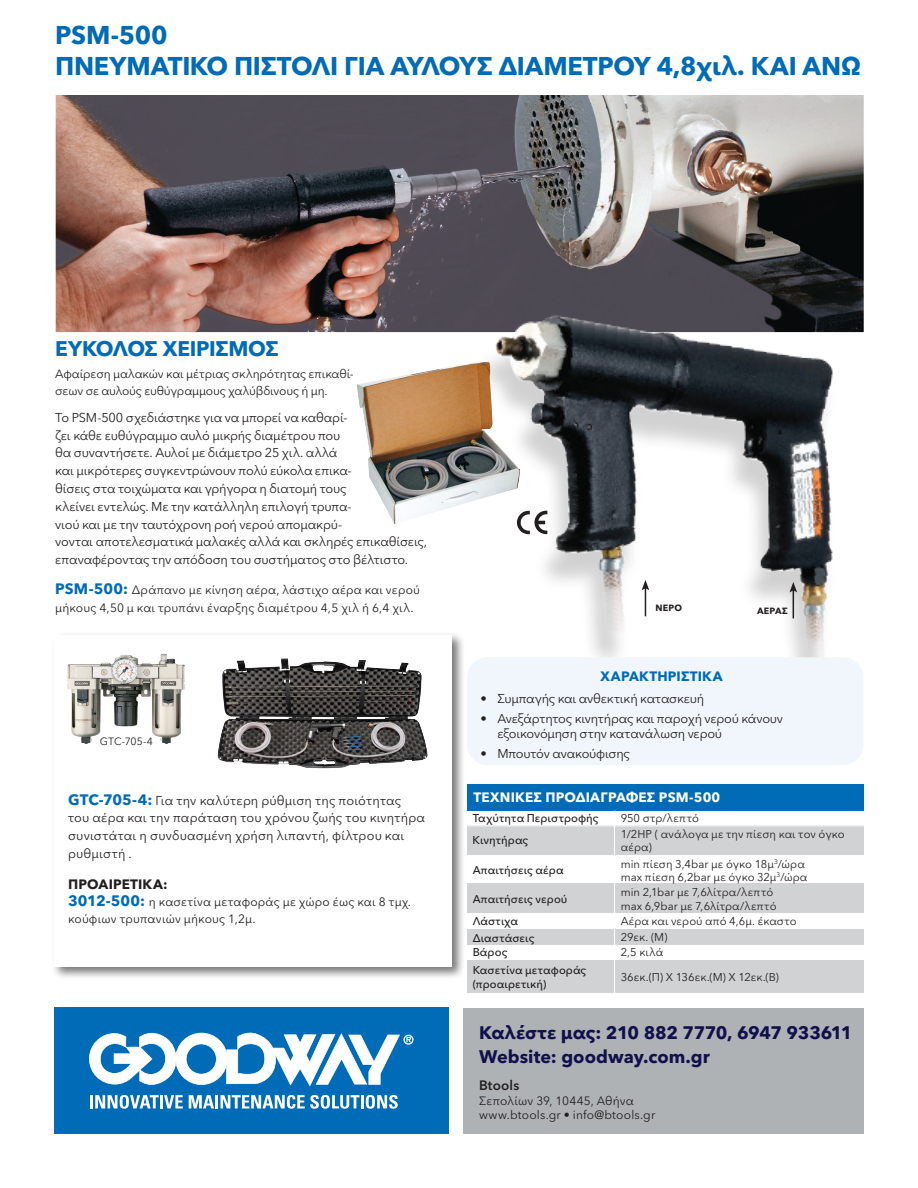
<style>
.page{position:relative;width:918px;height:1188px;background:#fff}
.page>*{position:absolute;margin:0;border:0;box-sizing:border-box;transform-origin:0 0}
.t1{font:700 25.5px/30.6px "Avenir Next World";letter-spacing:-.01em;color:#006bb6}
.t2{font:700 21px "Avenir Next World";letter-spacing:-.02em;color:#006bb6}
.t3{font:700 18px/24px "Avenir Next World";letter-spacing:-.01em;color:#10114c}
.t4{font:700 13.5px "Avenir Next World";letter-spacing:.01em;color:#fff}
.t5{font:700 13.5px "Avenir Next World";letter-spacing:.015em;color:#006bb6}
.t6{font:700 13.5px "Avenir Next World";letter-spacing:.01em;color:#231f20}
.t7{font:600 13.5px "Avenir Next World";letter-spacing:.015em;color:#231f20}
.t8{font:12.75px/17.9px "Avenir Next World";letter-spacing:-.01em;color:#231f20}
.t9{font:12.75px/17.9px "Avenir Next World";letter-spacing:.01em;color:#231f20}
.t10{font:12px/17.9px "Avenir Next World";letter-spacing:.01em;color:#231f20}
.t11{font:12px/17.9px "Avenir Next World";letter-spacing:-.01em;color:#231f20}
.t12{font:11.25px/13.5px "Avenir Next World";letter-spacing:.005em;color:#231f20}
.t13{font:500 11.25px/13.5px "Avenir Next World";letter-spacing:.005em;color:#231f20}
.t14{font:10.5px "Avenir Next World";letter-spacing:-.005em;color:#231f20}
.t15{font:700 9px "Avenir Next World";letter-spacing:.025em;color:#231f20}
.s1{font-weight:700;font-size:15px;color:#006bb6}
</style>
<div class="page">
<img style="left:54px;top:634px;width:409px;height:343px">
<div style="left:55px;top:635px;width:397px;height:332px;background:#fff"></div>
<img style="left:217px;top:659px;width:211px;height:110px">
<img style="left:67px;top:654px;width:95px;height:90px">
<img style="left:55px;top:95px;width:808px;height:238px">
<img style="left:357px;top:368px;width:87px;height:156px">
<div style="left:467px;top:784px;width:396px;height:26px;background:#006bb6"></div>
<div style="left:467px;top:826px;width:146px;height:29px;background:#d1d2d4"></div>
<div style="left:615px;top:826px;width:249px;height:29px;background:#d1d2d4"></div>
<div style="left:467px;top:884px;width:146px;height:29px;background:#d1d2d4"></div>
<div style="left:615px;top:884px;width:249px;height:29px;background:#d1d2d4"></div>
<div style="left:467px;top:929px;width:146px;height:16px;background:#d1d2d4"></div>
<div style="left:615px;top:929px;width:249px;height:16px;background:#d1d2d4"></div>
<div style="left:467px;top:960px;width:146px;height:33px;background:#d1d2d4"></div>
<div style="left:615px;top:960px;width:249px;height:33px;background:#d1d2d4"></div>
<div style="left:467px;top:657px;width:396px;height:108px;background:#f0f6fb;border-radius:20px"></div>
<img style="left:444px;top:252px;width:420px;height:414px">
<svg style="left:517px;top:510px;width:30px;height:24px"></svg>
<svg style="left:789px;top:582px;width:8px;height:36px"></svg>
<svg style="left:642px;top:580px;width:7px;height:36px"></svg>
<div style="left:54px;top:1007px;width:395px;height:127px;background:#006bb6"></div>
<div style="left:463px;top:1008px;width:401px;height:125px;background:#afb2b4"></div>
<svg style="left:89px;top:1033px;width:325px;height:53px"></svg>
<svg style="left:90px;top:1095px;width:93px;height:14px"></svg>
<svg style="left:189px;top:1095px;width:209px;height:14px"></svg>
<h1 class="t1" style="left:55px;top:20px;width:807px">PSM-500<br>ΠΝΕΥΜΑΤΙΚΟ ΠΙΣΤΟΛΙ ΓΙΑ ΑΥΛΟΥΣ ΔΙΑΜΕΤΡΟΥ 4,8χιλ. ΚΑΙ ΑΝΩ</h1>
<h2 class="t2" style="left:55px;top:337px;width:225px">ΕΥΚΟΛΟΣ ΧΕΙΡΙΣΜΟΣ</h2>
<p class="t11" style="left:55px;top:365px;width:300px">Αφαίρεση μαλακών και μέτριας σκληρότητας επικαθί&shy;σεων σε αυλούς ευθύγραμμους χαλύβδινους ή μη.</p>
<p class="t8" style="left:55px;top:409px;width:374px">To PSM-500 σχεδιάστηκε για να μπορεί να καθαρί-<br>ζει κάθε ευθύγραμμο αυλό μικρής διαμέτρου που<br>θα συναντήσετε. Αυλοί με διάμετρο 25 χιλ. αλλά<br>και μικρότερες συγκεντρώνουν πολύ εύκολα επικα-<br>θίσεις στα τοιχώματα και γρήγορα η διατομή τους<br>κλείνει εντελώς. Με την κατάλληλη επιλογή τρυπα-<br>νιού και με την ταυτόχρονη ροή νερού απομακρύ-<br>νονται αποτελεσματικά μαλακές αλλά και σκληρές επικαθίσεις, επαναφέροντας την απόδοση του συστήματος στο βέλτιστο.</p>
<p class="t10" style="left:55px;top:581px;width:366px"><span class="s1">PSM-500:</span> Δράπανο με κίνηση αέρα, λάστιχο αέρα και νερού μήκους 4,50 μ και τρυπάνι έναρξης διαμέτρου 4,5 χιλ ή 6,4 χιλ.</p>
<p class="t14" style="left:100px;top:733px;width:55px">GTC-705-4</p>
<p class="t9" style="left:68px;top:791px;width:358px"><span class="s1">GTC-705-4:</span> Για την καλύτερη ρύθμιση της ποιότητας του αέρα και την παράταση του χρόνου ζωής του κινητήρα συνιστάται η συνδυασμένη χρήση λιπαντή, φίλτρου και ρυθμιστή .</p>
<p class="t6" style="left:68px;top:876px;width:101px">ΠΡΟΑΙΡΕΤΙΚΑ:</p>
<p class="t10" style="left:68px;top:893px;width:344px"><span class="s1">3012-500:</span> η κασετίνα μεταφοράς με χώρο έως και 8 τμχ. κούφιων τρυπανιών μήκους 1,2μ.</p>
<p class="t10" style="left:283px;top:830px;width:63px">CARRYING</p>
<p class="t15" style="left:656px;top:602px;width:28px">ΝΕΡΟ</p>
<p class="t15" style="left:757px;top:606px;width:32px">ΑΕΡΑΣ</p>
<p class="t5" style="left:601px;top:668px;width:124px">ΧΑΡΑΚΤΗΡΙΣΤΙΚΑ</p>
<p class="t8" style="left:480px;top:690px;width:225px">• Συμπαγής και ανθεκτική κατασκευή</p>
<p class="t8" style="left:497px;top:711px;width:287px;line-height:15.5px;text-indent:-17px">• Ανεξάρτητος κινητήρας και παροχή νερού κάνουν εξοικονόμηση στην κατανάλωση νερού</p>
<p class="t8" style="left:480px;top:744px;width:151px">• Μπουτόν ανακούφισης</p>
<p class="t4" style="left:474px;top:789px;width:248px">ΤΕΧΝΙΚΕΣ ΠΡΟΔΙΑΓΡΑΦΕΣ PSM-500</p>
<p class="t13" style="left:473px;top:811px;width:127px">Ταχύτητα Περιστροφής</p>
<p class="t12" style="left:621px;top:811px;width:80px">950 στρ/λεπτό</p>
<p class="t13" style="left:473px;top:834px;width:57px">Κινητήρας</p>
<p class="t12" style="left:621px;top:827px;width:226px">1/2HP ( ανάλογα με την πίεση και τον όγκο αέρα)</p>
<p class="t13" style="left:473px;top:863px;width:92px">Απαιτήσεις αέρα</p>
<p class="t12" style="left:621px;top:857px;width:188px">min πίεση 3,4bar με όγκο 18μ<sup>3</sup>/ώρα max πίεση 6,2bar με όγκο 32μ<sup>3</sup>/ώρα</p>
<p class="t13" style="left:473px;top:893px;width:96px">Απαιτήσεις νερού</p>
<p class="t12" style="left:621px;top:886px;width:157px">min 2,1bar με 7,6λίτρα/λεπτό max 6,9bar με 7,6λίτρα/λεπτό</p>
<p class="t13" style="left:473px;top:914px;width:47px">Λάστιχα</p>
<p class="t12" style="left:621px;top:914px;width:177px">Αέρα και νερού από 4,6μ. έκαστο</p>
<p class="t13" style="left:473px;top:931px;width:63px">Διαστάσεις</p>
<p class="t12" style="left:621px;top:931px;width:48px">29εκ. (Μ)</p>
<p class="t13" style="left:473px;top:946px;width:36px">Βάρος</p>
<p class="t12" style="left:621px;top:946px;width:44px">2,5 κιλά</p>
<p class="t13" style="left:473px;top:964px;width:115px">Κασετίνα μεταφοράς (προαιρετική)</p>
<p class="t12" style="left:621px;top:971px;width:160px">36εκ.(Π) Χ 136εκ.(Μ) Χ 12εκ.(Β)</p>
<h3 class="t3" style="left:479px;top:1021px;width:375px">Καλέστε μας: 210 882 7770, 6947 933611<br>Website: goodway.com.gr</h3>
<p class="t7" style="left:479px;top:1078px;width:42px">Btools</p>
<p class="t10" style="left:479px;top:1094px;width:178px;line-height:14.4px">Σεπολίων 39, 10445, Αθήνα www.btools.gr • info@btools.gr</p>
</div>
